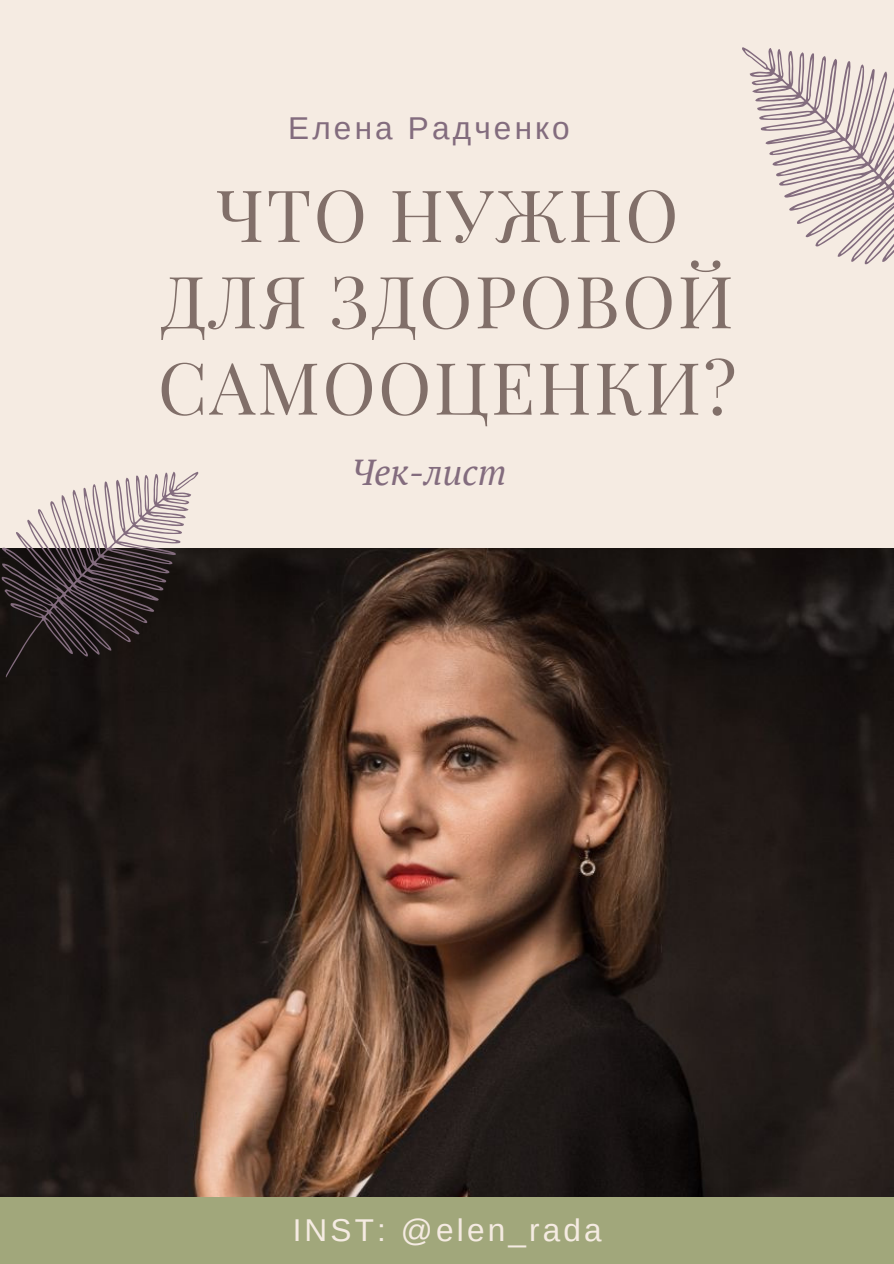
<style>
.page{position:relative;width:894px;height:1264px;background:#fff}
.page>*{position:absolute;margin:0;border:0;box-sizing:border-box;transform-origin:0 0}
.t1{font:72px/86.2px "Playfair Display";letter-spacing:.03em;color:#816f69;text-align:center}
.t2{font:italic 36px "PT Serif";color:#836c7e}
.t3{font:31.5px "Arimo";letter-spacing:.1em;color:#f5ebe2}
.t4{font:31.5px "Arimo";letter-spacing:.1em;color:#836c7e}
</style>
<div class="page">
<img style="left:0;top:547px;width:893px;height:650px">
<div style="left:0;top:0;width:893px;height:547px;background:#f5ebe2"></div>
<div style="left:0;top:1197px;width:893px;height:66px;background:#a1a77b"></div>
<svg style="left:2px;top:471px;width:197px;height:206px"></svg>
<svg style="left:742px;top:47px;width:151px;height:218px"></svg>
<p class="t4" style="left:288px;top:111px;width:283px">Елена Радченко</p>
<p class="t1" style="left:158px;top:169px;width:580px">ЧТО НУЖНО<br>ДЛЯ ЗДОРОВОЙ<br>САМООЦЕНКИ?</p>
<p class="t2" style="left:351px;top:447px;width:156px">Чек-лист</p>
<p class="t3" style="left:292px;top:1212px;width:310px">INST: @elen_rada</p>
</div>
